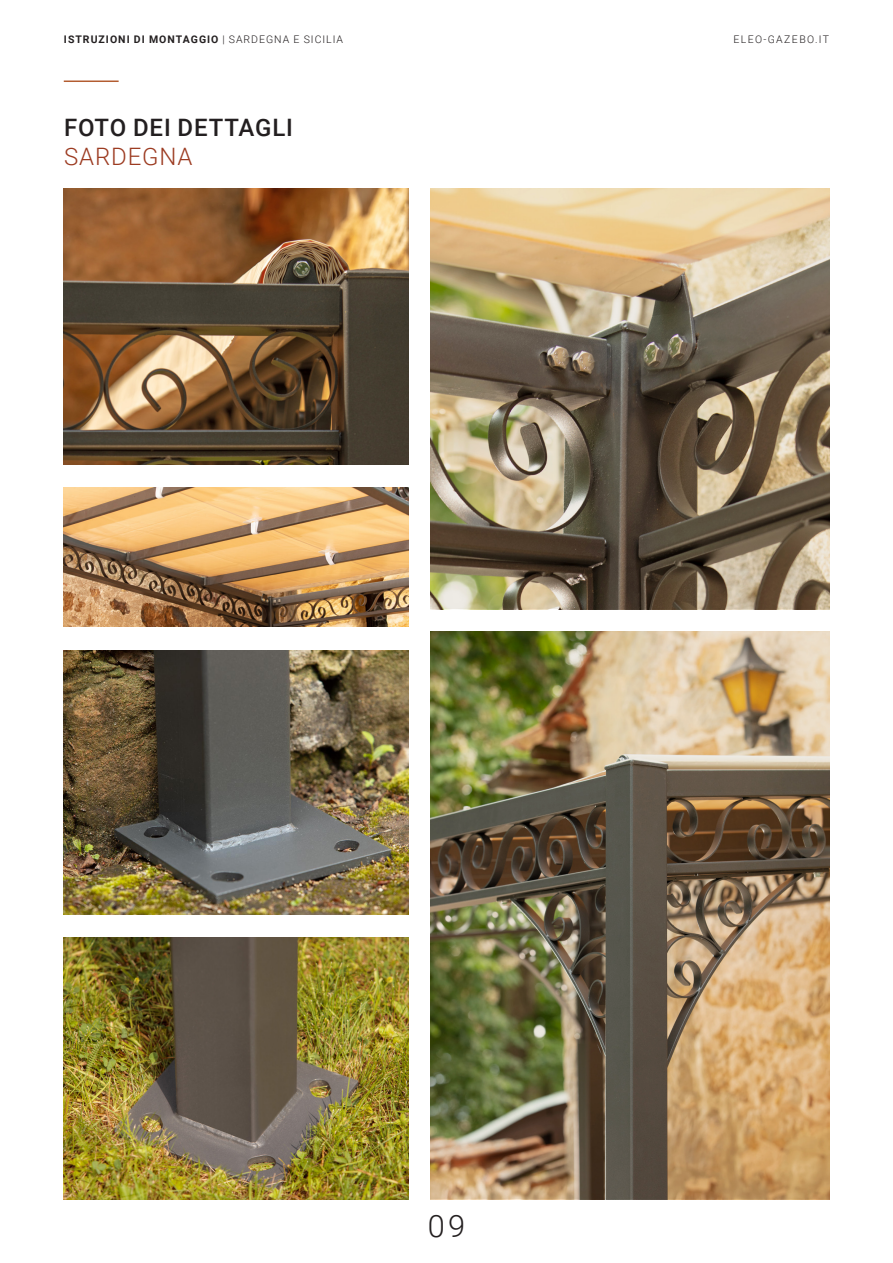
<style>
.page{position:relative;width:893px;height:1263px;background:#fff}
.page>*{position:absolute;margin:0;border:0;box-sizing:border-box;transform-origin:0 0}
.t1{font:300 30.75px "Roboto";color:#231f20}
.t2{font:500 24px "Roboto";letter-spacing:.035em;color:#231f20}
.t3{font:300 24px "Roboto";letter-spacing:.035em;color:#9c3b21}
.t4{font:700 10.5px "Roboto";letter-spacing:.095em;color:#231f20}
.t5{font:300 10.5px "Roboto";letter-spacing:.135em;color:#231f20}
.s1{font-weight:300}
</style>
<div class="page">
<hr style="left:64px;top:80px;width:55px;height:2px;background:#b35d31">
<img style="left:430px;top:188px;width:399px;height:421px">
<img style="left:430px;top:631px;width:399px;height:568px">
<img style="left:64px;top:188px;width:344px;height:276px">
<img style="left:64px;top:938px;width:344px;height:261px">
<img style="left:64px;top:488px;width:344px;height:139px">
<img style="left:64px;top:650px;width:344px;height:264px">
<p class="t4" style="left:64px;top:31px;width:281px">ISTRUZIONI DI MONTAGGIO <span class="s1">| SARDEGNA E SICILIA</span></p>
<p class="t5" style="left:733px;top:31px;width:97px">ELEO-GAZEBO.IT</p>
<h2 class="t2" style="left:64px;top:111px;width:230px">FOTO DEI DETTAGLI</h2>
<h2 class="t3" style="left:64px;top:140px;width:130px">SARDEGNA</h2>
<h1 class="t1" style="left:428px;top:1205px;width:39px">09</h1>
</div>
